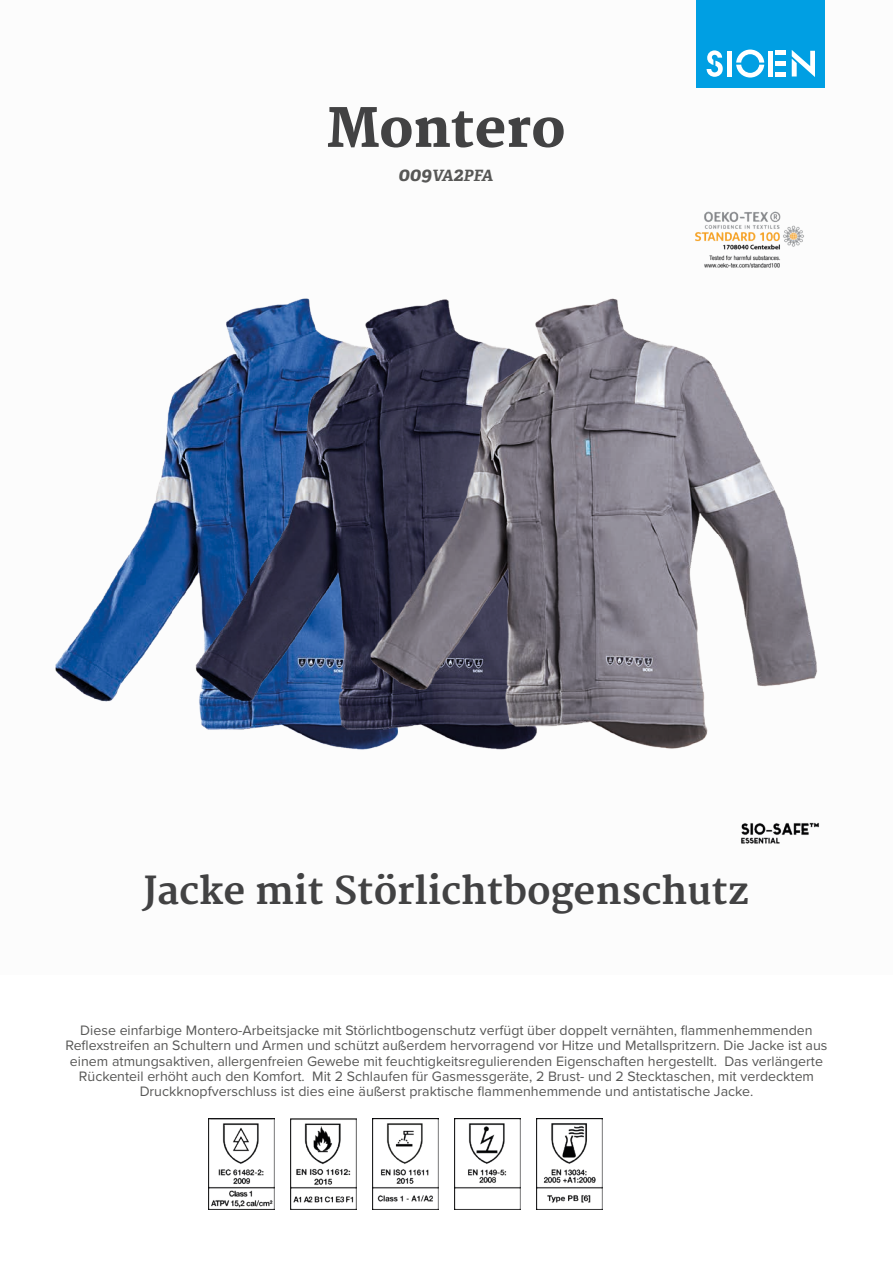
<style>
.page{position:relative;width:893px;height:1263px;background:#fff}
.page>*{position:absolute;margin:0;border:0;box-sizing:border-box;transform-origin:0 0}
.t1{font:800 52.5px "Merriweather";color:#424243}
.t2{font:700 37.5px "Merriweather";color:#424243}
.t3{font:italic 700 15.6px "Adelle PE";color:#575756}
.t4{font:14.25px/15.3px "Proxima Nova";color:#575756;text-align:center}
.s1{font-size:19.5px}
</style>
<div class="page">
<div style="left:697px;top:0;width:128px;height:88px;background:#009fe3"></div>
<svg style="left:707px;top:50px;width:16px;height:27px"></svg>
<svg style="left:736px;top:50px;width:28px;height:28px"></svg>
<div style="left:727px;top:51px;width:5px;height:26px;background:#fff"></div>
<div style="left:768px;top:51px;width:5px;height:26px;background:#fff"></div>
<div style="left:775px;top:72px;width:11px;height:5px;background:#fff"></div>
<div style="left:775px;top:61px;width:11px;height:5px;background:#fff"></div>
<hr style="left:775px;top:51px;width:11px;height:4px;background:#fff">
<svg style="left:792px;top:50px;width:23px;height:27px"></svg>
<img style="left:208px;top:1118px;width:66px;height:92px">
<img style="left:290px;top:1118px;width:66px;height:92px">
<img style="left:372px;top:1118px;width:66px;height:92px">
<img style="left:454px;top:1118px;width:67px;height:92px">
<img style="left:536px;top:1118px;width:67px;height:92px">
<img style="left:55px;top:389px;width:124px;height:313px">
<img style="left:179px;top:298px;width:178px;height:452px">
<img style="left:357px;top:211px;width:463px;height:633px">
<h1 class="t1" style="left:326px;top:98px;width:241px">Montero</h1>
<p class="t3" style="left:399px;top:164px;width:96px"><span class="s1">009</span>VA<span class="s1">2</span>PFA</p>
<h2 class="t2" style="left:143px;top:869px;width:607px">Jacke mit Störlichtbogenschutz</h2>
<p class="t4" style="left:65px;top:1022px;width:764px">Diese einfarbige Montero-Arbeitsjacke mit Störlichtbogenschutz verfügt über doppelt vernähten, flammenhemmenden Reflexstreifen an Schultern und Armen und schützt außerdem hervorragend vor Hitze und Metallspritzern. Die Jacke ist aus einem atmungsaktiven, allergenfreien Gewebe mit feuchtigkeitsregulierenden Eigenschaften hergestellt. Das verlängerte Rückenteil erhöht auch den Komfort. Mit 2 Schlaufen für Gasmessgeräte, 2 Brust- und 2 Stecktaschen, mit verdecktem Druckknopfverschluss ist dies eine äußerst praktische flammenhemmende und antistatische Jacke.</p>
</div>
